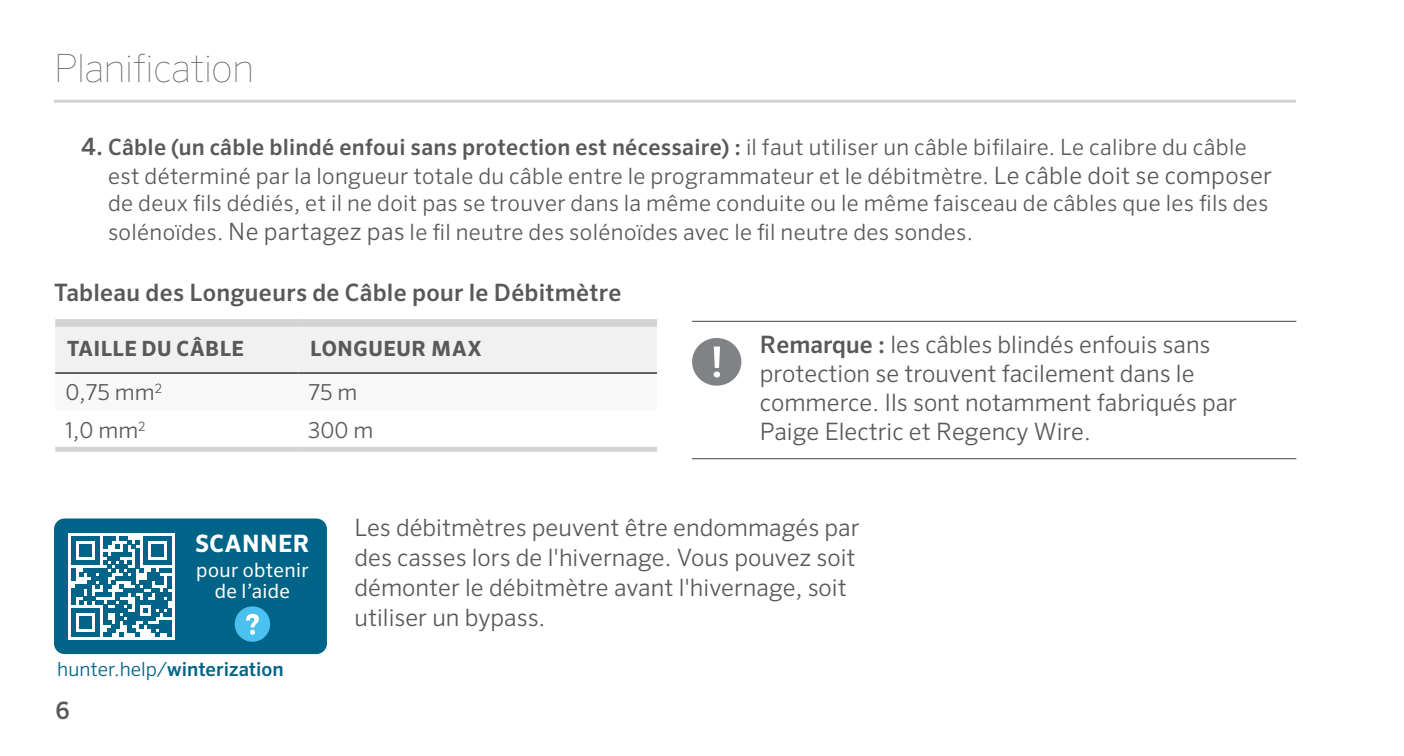
<style>
.page{position:relative;width:1404px;height:756px;background:#fff}
.page>*{position:absolute;margin:0;border:0;box-sizing:border-box;transform-origin:0 0}
.t1{font:100 39px "Sero Pro";letter-spacing:-.01em;color:#696a6d}
.t2{font:300 24px/28.8px "Sero Pro";color:#58595b}
.t3{font:500 24px "Sero Pro";letter-spacing:.01em;color:#58595b}
.t4{font:700 24px "Sero Pro";letter-spacing:.02em;color:#fff}
.t5{font:300 22.5px/28.2px "Sero Pro";letter-spacing:.015em;color:#58595b}
.t6{font:300 21.9px "Sero Pro";color:#58595b}
.t7{font:700 21px "Sero Pro";letter-spacing:.025em;color:#58595b}
.t8{font:19.8px/21.9px "Sero Pro";letter-spacing:.02em;color:#fff;text-align:center}
.t9{font:500 19.5px "Sero Pro";color:#006488}
.s1{font-weight:500;font-size:24px}
.s2{font-weight:500}
.s3{font-size:24px}
.s4{font-weight:300}
</style>
<div class="page">
<hr style="left:54px;top:100px;width:1242px;height:3px;background:#d1d3d4">
<hr style="left:692px;top:321px;width:68px;height:1px;background:#414042">
<hr style="left:760px;top:321px;width:536px;height:1px;background:#414042">
<hr style="left:692px;top:458px;width:68px;height:1px;background:#414042">
<hr style="left:760px;top:458px;width:536px;height:1px;background:#414042">
<div style="left:692px;top:338px;width:49px;height:48px;background:#808285;border-radius:50%"></div>
<svg style="left:714px;top:347px;width:6px;height:31px"></svg>
<div style="left:55px;top:327px;width:602px;height:45px;background:#f1f1f2"></div>
<div style="left:55px;top:319px;width:243px;height:8px;background:#d1d3d4"></div>
<div style="left:298px;top:319px;width:359px;height:8px;background:#d1d3d4"></div>
<hr style="left:55px;top:372px;width:243px;height:2px;background:#58595b">
<hr style="left:298px;top:372px;width:359px;height:2px;background:#58595b">
<div style="left:55px;top:447px;width:243px;height:5px;background:#d1d3d4"></div>
<div style="left:298px;top:447px;width:359px;height:5px;background:#d1d3d4"></div>
<div style="left:54px;top:518px;width:273px;height:136px;background:#006488;border-radius:11px"></div>
<div style="left:68px;top:533px;width:107px;height:107px;background:#fff"></div>
<svg style="left:71px;top:536px;width:101px;height:101px"></svg>
<div style="left:235px;top:606px;width:35px;height:36px;background:#4cc0ef;border-radius:50%"></div>
<svg style="left:246px;top:614px;width:13px;height:21px"></svg>
<h1 class="t1" style="left:54px;top:45px;width:201px">Planification</h1>
<p class="t5" style="left:108px;top:133px;width:1166px;text-indent:-27px"><span class="s1">4.</span> <span class="s2">Câble (un câble blindé enfoui sans protection est nécessaire) :</span> il faut utiliser un câble bifilaire. Le calibre du câble est déterminé par la longueur totale du câble entre le programmateur et le débitmètre. <span class="s3">Le câble doit se composer </span>de deux fils dédiés, et il ne doit pas se trouver dans la même conduite ou le même faisceau de câbles que les fils des solénoïdes. <span class="s3">Ne partagez pas</span> le fil neutre des solénoïdes avec le fil neutre des sondes.</p>
<p class="t3" style="left:54px;top:278px;width:569px">Tableau des Longueurs de Câble pour le Débitmètre</p>
<p class="t7" style="left:67px;top:336px;width:178px">TAILLE DU CÂBLE</p>
<p class="t7" style="left:310px;top:336px;width:173px">LONGUEUR MAX</p>
<p class="t6" style="left:65px;top:380px;width:98px">0,75 mm<sup>2</sup></p>
<p class="t6" style="left:308px;top:380px;width:51px">75 m</p>
<p class="t6" style="left:65px;top:417px;width:82px">1,0 mm<sup>2</sup></p>
<p class="t6" style="left:308px;top:417px;width:67px">300 m</p>
<p class="t2" style="left:760px;top:330px;width:479px"><span class="s2">Remarque :</span> les câbles blindés enfouis sans protection se trouvent facilement dans le commerce. Ils sont notamment fabriqués par Paige Electric et Regency Wire.</p>
<p class="t4" style="left:195px;top:528px;width:116px">SCANNER</p>
<p class="t8" style="left:196px;top:558px;width:114px">pour obtenir de l’aide</p>
<p class="t9" style="left:57px;top:657px;width:228px"><span class="s4">hunter.help/</span>winterization</p>
<p class="t3" style="left:56px;top:696px;width:16px">6</p>
<p class="t2" style="left:355px;top:512px;width:507px;line-height:30px">Les débitmètres peuvent être endommagés par des casses lors de l'hivernage. Vous pouvez soit démonter le débitmètre avant l'hivernage, soit utiliser un bypass.</p>
</div>
